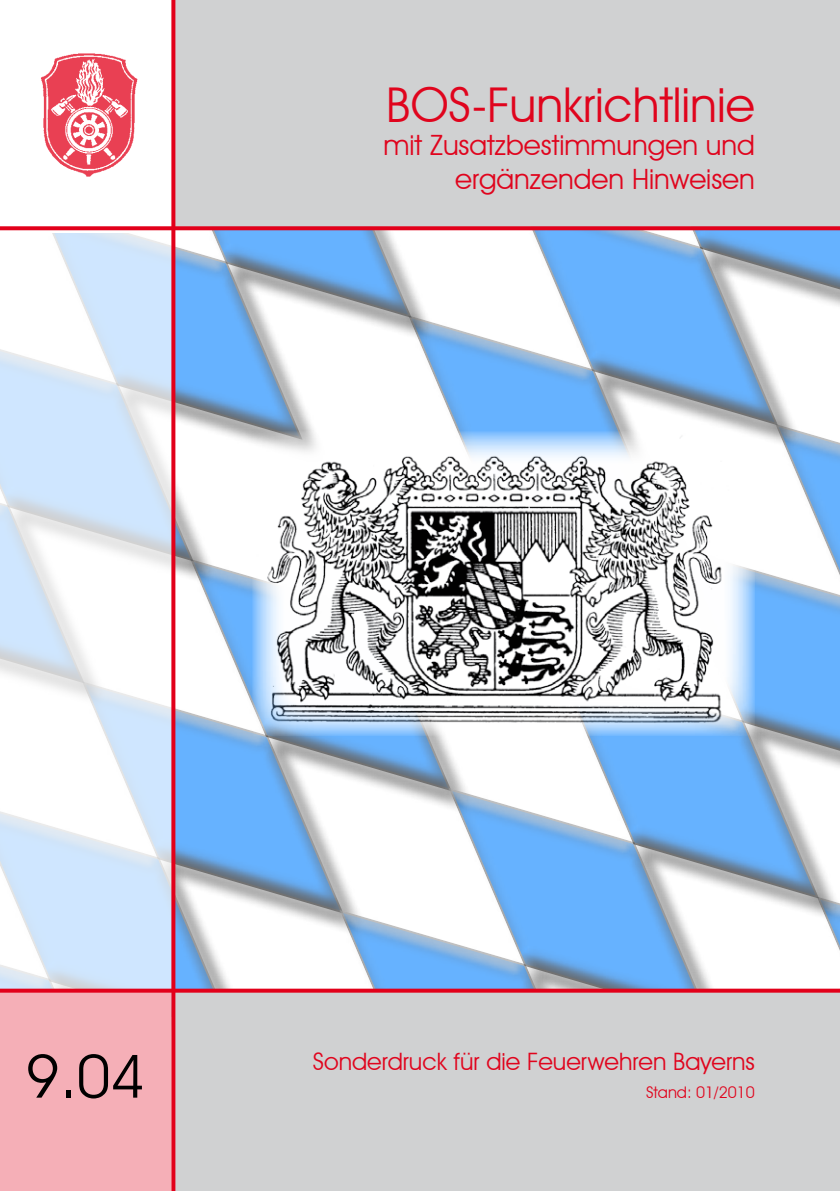
<style>
.page{position:relative;width:840px;height:1191px;background:#fff}
.page>*{position:absolute;margin:0;border:0;box-sizing:border-box;transform-origin:0 0}
.t1{font:60px "Avant Garde IT Cby BT";color:#000}
.t2{font:48px "Avant Garde IT Cby BT";color:#e0041d}
.t3{font:28px/33.6px "Avant Garde IT Cby BT";color:#e0041d;text-align:right}
.t4{font:24px "Avant Garde IT Cby BT";color:#e0041d}
.t5{font:16px "Avant Garde IT Cby BT";color:#e0041d}
</style>
<div class="page">
<div style="left:69px;top:668px;width:283px;height:256px;background:#fff;opacity:.75"></div>
<div style="left:81px;top:695px;width:263px;height:218px;background:#000;opacity:.75"></div>
<div style="left:0;top:806px;width:257px;height:251px;background:#000;opacity:.75"></div>
<div style="left:0;top:817px;width:236px;height:218px;background:#000;opacity:.75"></div>
<div style="left:515px;top:207px;width:263px;height:218px;background:#000;opacity:.75"></div>
<div style="left:193px;top:562px;width:280px;height:251px;background:#000;opacity:.75"></div>
<div style="left:177px;top:546px;width:283px;height:255px;background:#fff;opacity:.75"></div>
<div style="left:186px;top:555px;width:202px;height:189px;background:#fff;opacity:.75"></div>
<div style="left:189px;top:573px;width:263px;height:218px;background:#000;opacity:.75"></div>
<div style="left:815px;top:910px;width:24px;height:218px;background:#000;opacity:.75"></div>
<div style="left:395px;top:302px;width:283px;height:256px;background:#fff;opacity:.75"></div>
<div style="left:404px;top:311px;width:202px;height:189px;background:#fff;opacity:.75"></div>
<div style="left:407px;top:329px;width:263px;height:218px;background:#000;opacity:.75"></div>
<div style="left:627px;top:74px;width:212px;height:251px;background:#000;opacity:.75"></div>
<div style="left:611px;top:58px;width:228px;height:255px;background:#fff;opacity:.75"></div>
<div style="left:623px;top:85px;width:216px;height:218px;background:#000;opacity:.75"></div>
<div style="left:0;top:332px;width:215px;height:251px;background:#000;opacity:.75"></div>
<div style="left:0;top:316px;width:202px;height:256px;background:#fff;opacity:.75"></div>
<div style="left:0;top:343px;width:194px;height:218px;background:#000;opacity:.75"></div>
<div style="left:435px;top:775px;width:283px;height:255px;background:#fff;opacity:.75"></div>
<div style="left:444px;top:784px;width:203px;height:189px;background:#fff;opacity:.75"></div>
<div style="left:447px;top:802px;width:263px;height:218px;background:#000;opacity:.75"></div>
<div style="left:153px;top:89px;width:280px;height:251px;background:#000;opacity:.75"></div>
<div style="left:137px;top:73px;width:283px;height:255px;background:#fff;opacity:.75"></div>
<div style="left:149px;top:100px;width:263px;height:218px;background:#000;opacity:.75"></div>
<svg style="left:668px;top:422px;width:171px;height:118px"></svg>
<div style="left:665px;top:558px;width:174px;height:218px;background:#000;opacity:.75"></div>
<div style="left:326px;top:897px;width:283px;height:255px;background:#fff;opacity:.75"></div>
<div style="left:335px;top:906px;width:203px;height:189px;background:#fff;opacity:.75"></div>
<div style="left:338px;top:924px;width:263px;height:218px;background:#000;opacity:.75"></div>
<div style="left:44px;top:210px;width:280px;height:252px;background:#000;opacity:.75"></div>
<div style="left:28px;top:194px;width:283px;height:256px;background:#fff;opacity:.75"></div>
<div style="left:40px;top:222px;width:263px;height:218px;background:#000;opacity:.75"></div>
<div style="left:560px;top:669px;width:279px;height:251px;background:#000;opacity:.75"></div>
<div style="left:544px;top:653px;width:283px;height:256px;background:#fff;opacity:.75"></div>
<div style="left:553px;top:662px;width:266px;height:236px;background:#000;opacity:.5"></div>
<div style="left:556px;top:680px;width:263px;height:218px;background:#000;opacity:.75"></div>
<img style="left:252px;top:431px;width:502px;height:305px">
<div style="left:175px;top:0;width:664px;height:226px;background:#d0d1d2"></div>
<div style="left:175px;top:992px;width:664px;height:199px;background:#d0d1d2"></div>
<svg style="left:0;top:73px;width:171px;height:1118px"></svg>
<svg style="left:0;top:226px;width:839px;height:4px;background:#e00f27"></svg>
<svg style="left:0;top:988px;width:839px;height:4px;background:#db223c"></svg>
<svg style="left:171px;top:0;width:4px;height:1191px;background:#e2172f"></svg>
<img style="left:40px;top:53px;width:100px;height:127px">
<h2 class="t2" style="left:386px;top:75px;width:370px">BOS-Funkrichtlinie</h2>
<p class="t3" style="left:383px;top:128px;width:373px">mit Zusatzbestimmungen und ergänzenden Hinweisen</p>
<h1 class="t1" style="left:26px;top:1039px;width:120px">9.04</h1>
<p class="t4" style="left:313px;top:1047px;width:443px">Sonderdruck für die Feuerwehren Bayerns</p>
<p class="t5" style="left:645px;top:1082px;width:110px">Stand: 01/2010</p>
</div>
